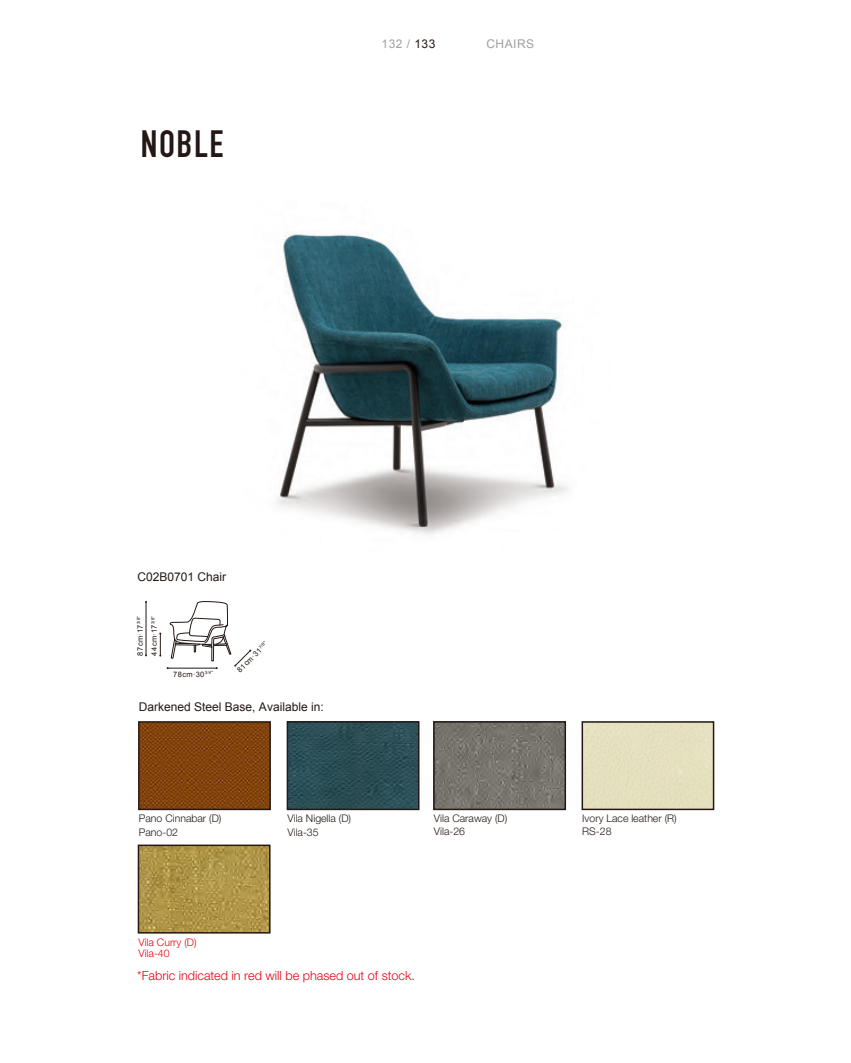
<style>
.page{position:relative;width:851px;height:1063px;background:#fff}
.page>*{position:absolute;margin:0;border:0;box-sizing:border-box;transform-origin:0 0}
.t1{font:700 37.5px "DIN Condensed";letter-spacing:.04em;color:#231815}
.t2{font:300 12.6px "Helvetica Neue LT Std";color:#e60012}
.t3{font:12px "Arial";color:#231815}
.t4{font:12px "Arial";letter-spacing:.04em;color:#9fa0a0}
.t5{font:300 10.5px/12.6px "Helvetica Neue LT Std";color:#231815}
.t6{font:300 10.5px "Helvetica Neue LT Std";color:#e60012}
.t7{font:7.5px "Arial";letter-spacing:.05em;color:#231815}
.s1{color:#231815}
.s2{color:#221714}
</style>
<div class="page">
<img style="left:141px;top:724px;width:127px;height:83px">
<div style="left:138px;top:721px;width:133px;height:89px;border:2px solid #231815"></div>
<img style="left:289px;top:724px;width:127px;height:83px">
<div style="left:286px;top:721px;width:133px;height:89px;border:2px solid #231815"></div>
<img style="left:141px;top:848px;width:126px;height:83px">
<div style="left:138px;top:845px;width:132px;height:89px;border:2px solid #231815"></div>
<img style="left:436px;top:724px;width:127px;height:83px">
<div style="left:433px;top:721px;width:133px;height:89px;border:2px solid #231815"></div>
<img style="left:276px;top:234px;width:293px;height:301px">
<div style="left:581px;top:721px;width:133px;height:89px;border:2px solid #231815"></div>
<svg style="left:167px;top:601px;width:84px;height:68px"></svg>
<hr style="left:146px;top:602px;width:1px;height:53px;background:#231815">
<svg style="left:159px;top:633px;width:2px;height:24px"></svg>
<p class="t1" style="left:141px;top:118px;width:84px">NOBLE</p>
<p class="t4" style="left:381px;top:36px;width:55px">132 / <span class="s1">133</span></p>
<p class="t4" style="left:486px;top:36px;width:49px">CHAIRS</p>
<p class="t3" style="left:137px;top:569px;width:90px">C02B0701 Chair</p>
<p class="t7" style="left:135px;top:656px;width:41px;rotate:-90deg"><span class="s2">87</span>cm·17<sup>3/8"</sup></p>
<p class="t7" style="left:149px;top:656px;width:41px;rotate:-90deg"><span class="s2">44</span>cm·17<sup>3/8"</sup></p>
<p class="t7" style="left:173px;top:669px;width:41px"><span class="s2">78</span>cm·30<sup>3/4"</sup></p>
<p class="t7" style="left:235px;top:668px;width:41px;rotate:-45deg"><span class="s2">81</span>cm·31<sup>7/8"</sup></p>
<p class="t3" style="left:139px;top:699px;width:186px">Darkened Steel Base, Available in:</p>
<p class="t5" style="left:139px;top:812px;width:84px">Pano Cinnabar (D)</p>
<p class="t5" style="left:139px;top:826px;width:41px">Pano-02</p>
<p class="t5" style="left:287px;top:811px;width:65px;line-height:13.8px">Vila Nigella (D)<br>Vila-35</p>
<p class="t5" style="left:434px;top:812px;width:75px">Vila Caraway (D)<br>Vila-26</p>
<p class="t6" style="left:138px;top:936px;width:60px">Vila Curry (D)</p>
<p class="t6" style="left:138px;top:947px;width:33px">Vila-40</p>
<p class="t2" style="left:137px;top:968px;width:279px">*Fabric indicated in red will be phased out of stock.</p>
<p class="t5" style="left:582px;top:812px;width:96px">Ivory Lace leather (R)<br>RS-28</p>
</div>
